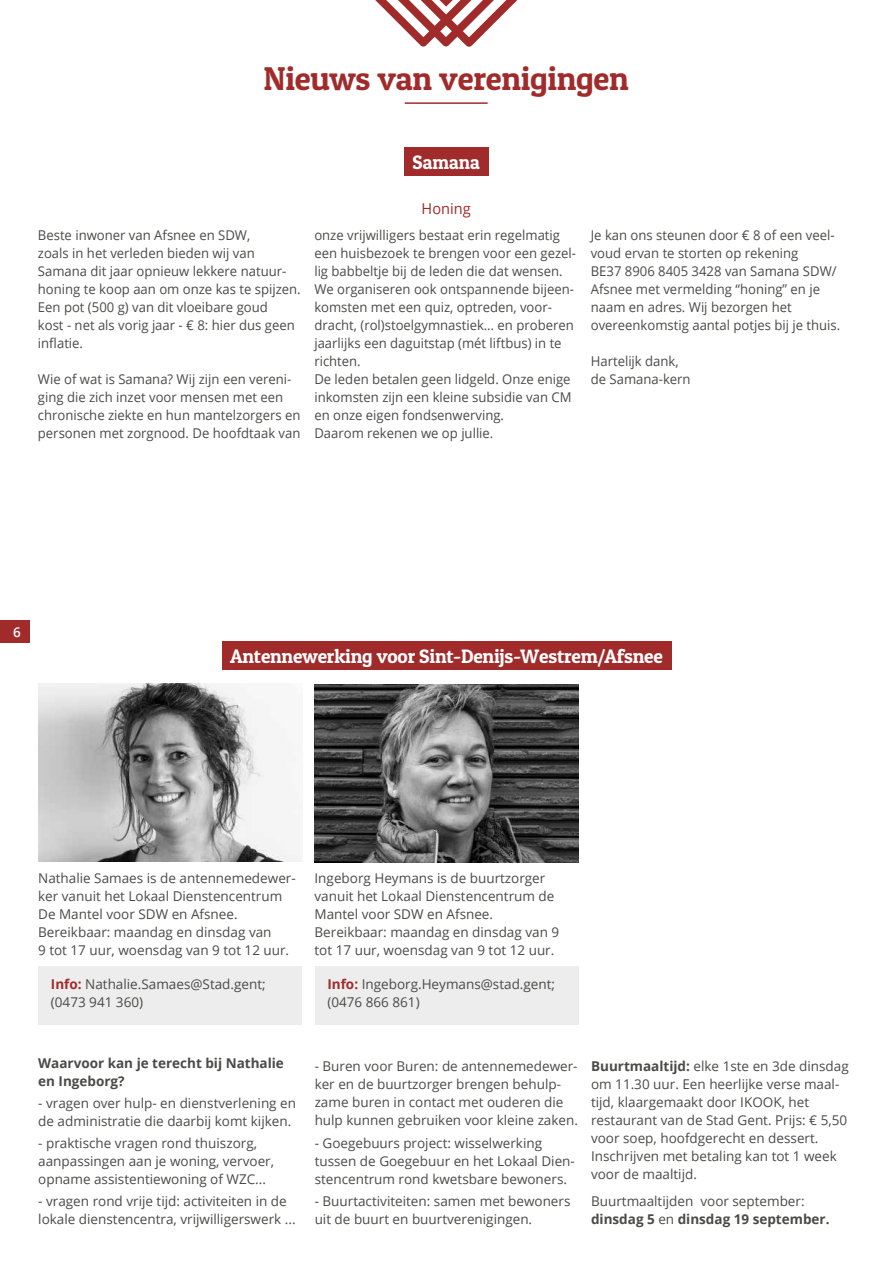
<style>
.page{position:relative;width:893px;height:1263px;background:#fff}
.page>*{position:absolute;margin:0;border:0;box-sizing:border-box;transform-origin:0 0}
.t1{font:33px "Patua One";letter-spacing:-.01em;color:#a02b2a}
.t2{font:19.5px "Patua One";letter-spacing:-.01em;color:#fff}
.t3{font:15px "Open Sans";color:#a02b2a}
.t4{font:13.5px/18px "Open Sans";color:#4a4a49}
.t5{font:700 13.5px/18px "Open Sans";color:#4a4a49}
.t6{font:600 13.5px "Open Sans";color:#fff}
.s1{font-weight:700;color:#a02b2a}
.s2{font-weight:700}
</style>
<div class="page">
<div style="left:404px;top:147px;width:84px;height:29px;background:#a02b2a"></div>
<svg style="left:375px;top:0;width:143px;height:47px"></svg>
<hr style="left:405px;top:102px;width:83px;height:2px;background:#a02b2a">
<div style="left:222px;top:641px;width:449px;height:29px;background:#a02b2a"></div>
<div style="left:315px;top:966px;width:263px;height:58px;background:#ededed"></div>
<div style="left:38px;top:966px;width:264px;height:58px;background:#ededed"></div>
<img style="left:38px;top:684px;width:264px;height:178px">
<img style="left:315px;top:684px;width:263px;height:178px">
<div style="left:0;top:620px;width:30px;height:22px;background:#a02b2a"></div>
<h1 class="t1" style="left:264px;top:58px;width:367px">Nieuws van verenigingen</h1>
<p class="t4" style="left:38px;top:226px;width:264px">Beste inwoner van Afsnee en SDW,<br>zoals in het verleden bieden wij van Samana dit jaar opnieuw lekkere natuur&shy;honing te koop aan om onze kas te spijzen.<br>Een pot (500 g) van dit vloeibare goud<br>kost - net als vorig jaar - € 8: hier dus geen inflatie.</p>
<p class="t4" style="left:38px;top:370px;width:264px">Wie of wat is Samana? Wij zijn een vereni&shy;ging die zich inzet voor mensen met een chronische ziekte en hun mantelzorgers en personen met zorgnood. De hoofdtaak van</p>
<h2 class="t2" style="left:413px;top:150px;width:69px">Samana</h2>
<p class="t3" style="left:422px;top:198px;width:51px">Honing</p>
<p class="t4" style="left:314px;top:226px;width:263px">onze vrijwilligers bestaat erin regelmatig een huisbezoek te brengen voor een gezel&shy;lig babbeltje bij de leden die dat wensen.<br>We organiseren ook ontspannende bijeen&shy;komsten met een quiz, optreden, voor&shy;dracht, (rol)stoelgymnastiek… en proberen jaarlijks een daguitstap (mét liftbus) in te richten.<br>De leden betalen geen lidgeld. Onze enige inkomsten zijn een kleine subsidie van CM en onze eigen fondsenwerving.<br>Daarom rekenen we op jullie.</p>
<p class="t4" style="left:591px;top:226px;width:251px">Je kan ons steunen door € 8 of een veel&shy;voud ervan te storten op rekening<br>BE37 8906 8405 3428 van Samana SDW/ Afsnee met vermelding “honing” en je naam en adres. Wij bezorgen het overeenkomstig aantal potjes bij je thuis.</p>
<p class="t4" style="left:591px;top:352px;width:101px">Hartelijk dank, de Samana-kern</p>
<p class="t6" style="left:13px;top:622px;width:9px">6</p>
<h2 class="t2" style="left:230px;top:644px;width:434px">Antennewerking voor Sint-Denijs-Westrem/Afsnee</h2>
<p class="t4" style="left:38px;top:869px;width:259px">Nathalie Samaes is de antennemedewer&shy;ker vanuit het Lokaal Dienstencentrum De Mantel voor SDW en Afsnee.<br>Bereikbaar: maandag en dinsdag van<br>9 tot 17 uur, woensdag van 9 tot 12 uur.</p>
<p class="t4" style="left:315px;top:869px;width:246px">Ingeborg Heymans is de buurtzorger vanuit het Lokaal Dienstencentrum de Mantel voor SDW en Afsnee.<br>Bereikbaar: maandag en dinsdag van 9 tot 17 uur, woensdag van 9 tot 12 uur.</p>
<p class="t4" style="left:51px;top:975px;width:216px"><span class="s1">Info:</span> Nathalie.Samaes@Stad.gent; (0473 941 360)</p>
<p class="t4" style="left:327px;top:975px;width:229px"><span class="s1">Info:</span> Ingeborg.Heymans@stad.gent; (0476 866 861)</p>
<p class="t5" style="left:38px;top:1053px;width:247px">Waarvoor kan je terecht bij Nathalie en Ingeborg?</p>
<p class="t4" style="left:38px;top:1093px;width:259px">- vragen over hulp- en dienstverlening en de administratie die daarbij komt kijken.</p>
<p class="t4" style="left:38px;top:1134px;width:237px">- praktische vragen rond thuiszorg, aanpassingen aan je woning, vervoer, opname assistentiewoning of WZC...</p>
<p class="t4" style="left:38px;top:1192px;width:259px">- vragen rond vrije tijd: activiteiten in de lokale dienstencentra, vrijwilligerswerk ...</p>
<p class="t4" style="left:315px;top:1057px;width:265px">- Buren voor Buren: de antennemedewer&shy;ker en de buurtzorger brengen behulp&shy;zame buren in contact met ouderen die hulp kunnen gebruiken voor kleine zaken.</p>
<p class="t4" style="left:315px;top:1133px;width:262px">- Goegebuurs project: wisselwerking tussen de Goegebuur en het Lokaal Dien&shy;stencentrum rond kwetsbare bewoners.</p>
<p class="t4" style="left:315px;top:1191px;width:257px">- Buurtactiviteiten: samen met bewoners uit de buurt en buurtverenigingen.</p>
<p class="t4" style="left:591px;top:1057px;width:259px"><span class="s2">Buurtmaaltijd:</span> elke 1ste en 3de dinsdag om 11.30 uur. Een heerlijke verse maal&shy;tijd, klaargemaakt door IKOOK, het restaurant van de Stad Gent. Prijs: € 5,50 voor soep, hoofdgerecht en dessert.<br>Inschrijven met betaling kan tot 1 week voor de maaltijd.</p>
<p class="t4" style="left:591px;top:1192px;width:240px">Buurtmaaltijden voor september: <span class="s2">dinsdag 5</span> en <span class="s2">dinsdag 19 september.</span></p>
</div>
